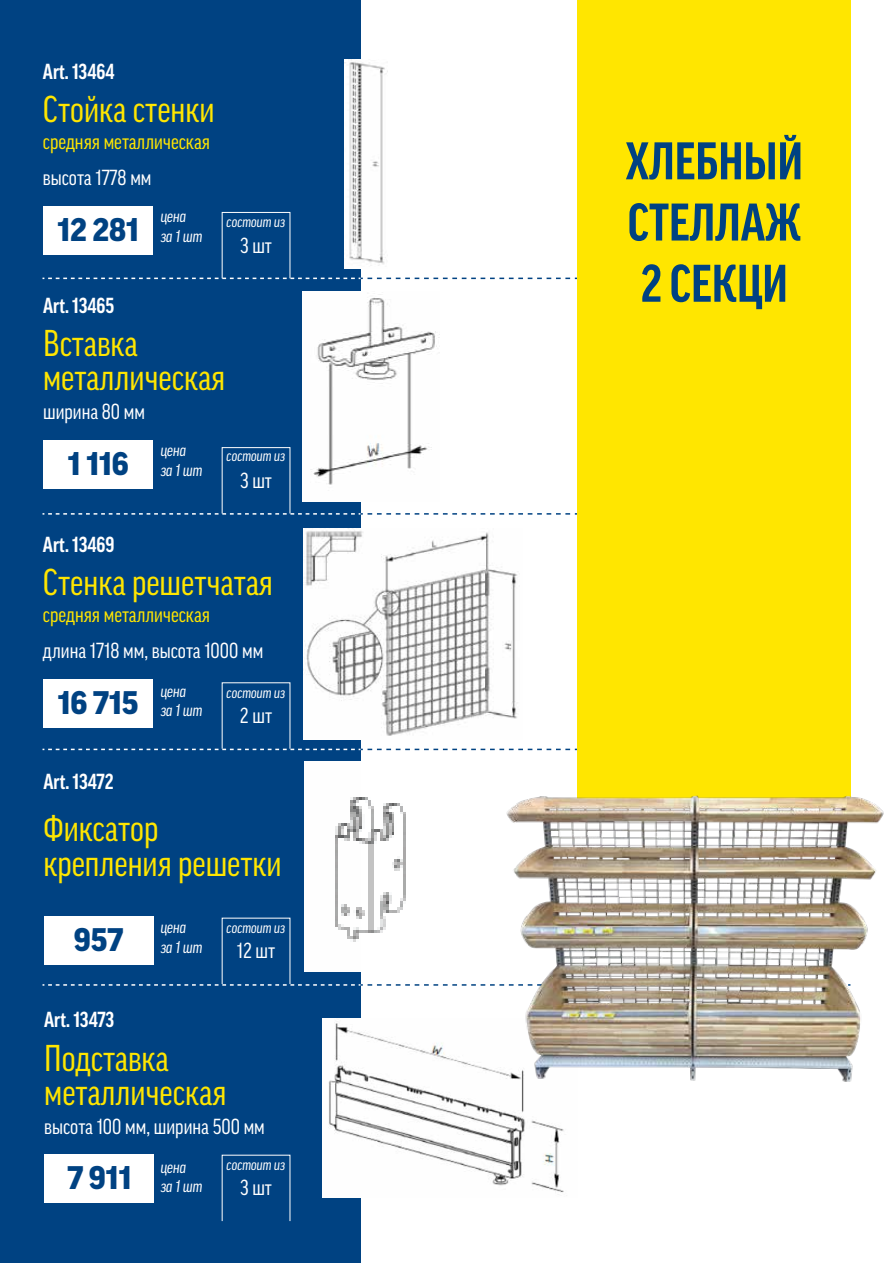
<style>
.page{position:relative;width:893px;height:1263px;background:#fff}
.page>*{position:absolute;margin:0;border:0;box-sizing:border-box;transform-origin:0 0}
.t1{font:700 condensed 51px/61.2px "Good Pro";color:#004282;text-align:justify}
.t2{font:condensed 36px/34.2px "Good Pro";color:#ffe600}
.t3{font:900 31.5px "Good Pro";color:#004282}
.t4{font:condensed 21px "Good Pro";color:#fff}
.t5{font:700 condensed 21px "Good Pro";color:#fff}
.t6{font:condensed 21px "Good Pro";color:#ffe600}
.t7{font:italic condensed 16.5px/19.8px "Good Pro";color:#fff}
.t8{font:italic condensed 15px "Good Pro";color:#fff}
</style>
<div class="page">
<div style="left:0;top:0;width:360px;height:1263px;background:#004282"></div>
<svg style="left:43px;top:278px;width:535px;height:1px"></svg>
<svg style="left:43px;top:513px;width:535px;height:2px"></svg>
<svg style="left:43px;top:749px;width:535px;height:1px"></svg>
<svg style="left:43px;top:984px;width:458px;height:2px"></svg>
<div style="left:222px;top:212px;width:68px;height:67px;border:1px solid #fff"></div>
<div style="left:222px;top:447px;width:68px;height:67px;border:1px solid #fff"></div>
<div style="left:43px;top:206px;width:110px;height:49px;background:#fff"></div>
<img style="left:344px;top:59px;width:43px;height:209px">
<div style="left:43px;top:440px;width:110px;height:48px;background:#fff"></div>
<img style="left:303px;top:291px;width:136px;height:210px">
<div style="left:43px;top:679px;width:110px;height:49px;background:#fff"></div>
<img style="left:303px;top:528px;width:215px;height:212px">
<div style="left:44px;top:916px;width:110px;height:49px;background:#fff"></div>
<img style="left:304px;top:762px;width:102px;height:209px">
<div style="left:44px;top:1154px;width:110px;height:49px;background:#fff"></div>
<img style="left:323px;top:1019px;width:241px;height:178px">
<div style="left:578px;top:0;width:273px;height:805px;background:#ffe600"></div>
<img style="left:501px;top:781px;width:383px;height:315px">
<p class="t5" style="left:43px;top:60px;width:73px">Art. 13464</p>
<p class="t2" style="left:43px;top:92px;width:173px">Стойка стенки</p>
<p class="t6" style="left:43px;top:129px;width:169px">средняя металлическая</p>
<p class="t4" style="left:43px;top:166px;width:110px">высота 1778 мм</p>
<p class="t3" style="left:57px;top:212px;width:83px">12 281</p>
<p class="t7" style="left:161px;top:206px;width:43px">цена<br>за 1 шт</p>
<p class="t5" style="left:43px;top:293px;width:73px">Art. 13465</p>
<p class="t8" style="left:227px;top:213px;width:60px">состоит из</p>
<p class="t4" style="left:240px;top:233px;width:34px">3 шт</p>
<p class="t2" style="left:43px;top:326px;width:184px">Вставка металлическая</p>
<p class="t4" style="left:43px;top:400px;width:103px">ширина 80 мм</p>
<p class="t3" style="left:68px;top:446px;width:62px">1 116</p>
<p class="t5" style="left:43px;top:533px;width:73px">Art. 13469</p>
<p class="t7" style="left:161px;top:440px;width:43px">цена<br>за 1 шт</p>
<p class="t8" style="left:227px;top:447px;width:60px">состоит из</p>
<p class="t4" style="left:240px;top:468px;width:34px">3 шт</p>
<p class="t2" style="left:43px;top:565px;width:231px">Стенка решетчатая</p>
<p class="t6" style="left:43px;top:602px;width:169px">средняя металлическая</p>
<p class="t4" style="left:43px;top:639px;width:222px">длина 1718 мм, высота 1000 мм</p>
<p class="t3" style="left:58px;top:685px;width:82px">16 715</p>
<p class="t5" style="left:43px;top:770px;width:72px">Art. 13472</p>
<p class="t7" style="left:161px;top:681px;width:43px">цена<br>за 1 шт</p>
<p class="t8" style="left:227px;top:684px;width:60px">состоит из</p>
<p class="t4" style="left:240px;top:704px;width:34px">2 шт</p>
<p class="t2" style="left:43px;top:811px;width:240px">Фиксатор крепления решетки</p>
<p class="t3" style="left:74px;top:922px;width:51px">957</p>
<p class="t5" style="left:44px;top:1008px;width:72px">Art. 13473</p>
<p class="t7" style="left:161px;top:917px;width:43px">цена<br>за 1 шт</p>
<p class="t8" style="left:227px;top:919px;width:60px">состоит из</p>
<p class="t4" style="left:237px;top:939px;width:40px">12 шт</p>
<p class="t2" style="left:44px;top:1041px;width:184px">Подставка металлическая</p>
<p class="t4" style="left:44px;top:1114px;width:222px">высота 100 мм, ширина 500 мм</p>
<p class="t3" style="left:67px;top:1160px;width:65px">7 911</p>
<p class="t7" style="left:161px;top:1157px;width:43px">цена<br>за 1 шт</p>
<p class="t8" style="left:227px;top:1156px;width:60px">состоит из</p>
<p class="t4" style="left:240px;top:1176px;width:34px">3 шт</p>
<h1 class="t1" style="left:625px;top:131px;width:179px">ХЛЕБНЫЙ СТЕЛЛАЖ 2 СЕКЦИ</h1>
</div>
